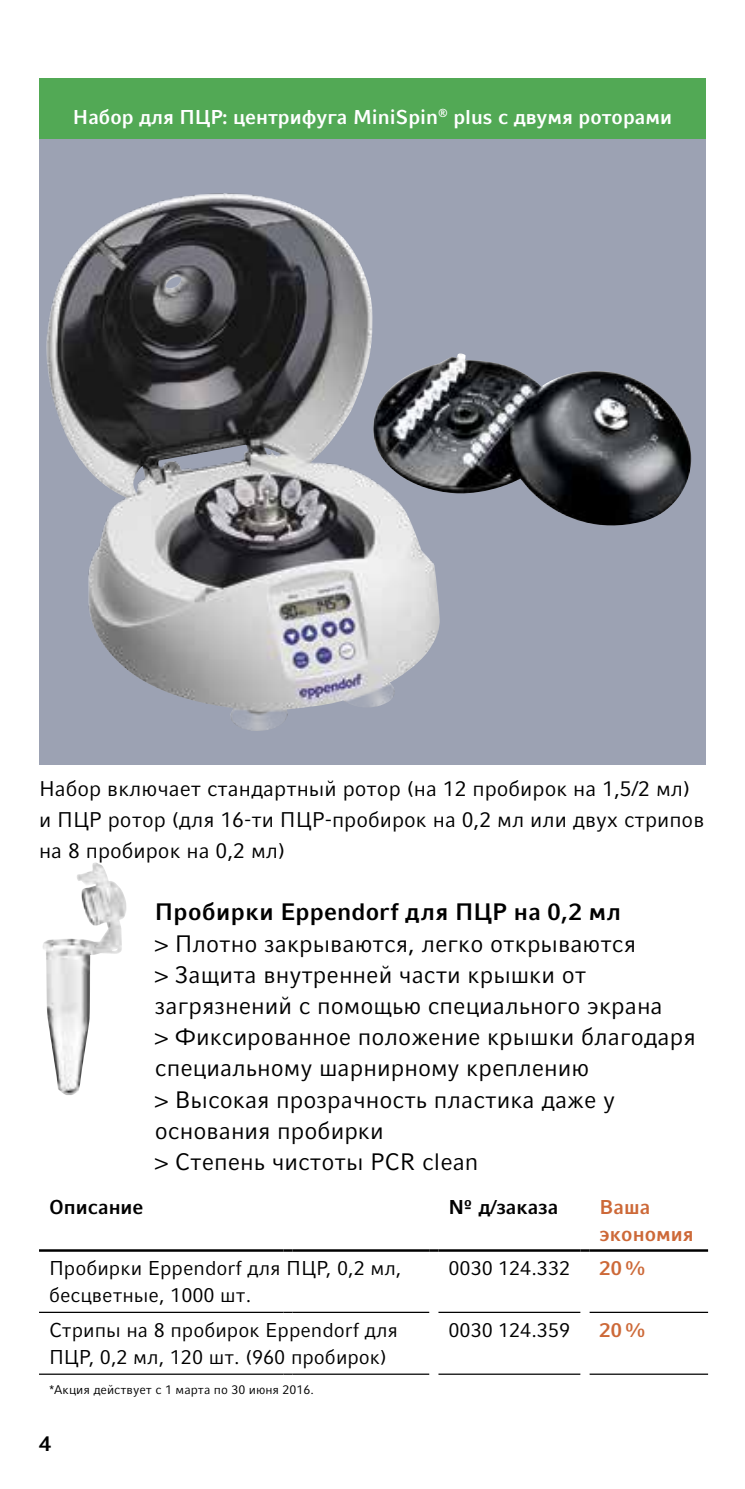
<style>
.page{position:relative;width:745px;height:1489px;background:#fff}
.page>*{position:absolute;margin:0;border:0;box-sizing:border-box;transform-origin:0 0}
.t1{font:23.75px/31.2px "Compatil Factfor Eppendorf";color:#000}
.t2{font:700 23.75px "Compatil Factfor Eppendorf";letter-spacing:.015em;color:#000}
.t3{font:21.25px/31.2px "Compatil Factfor Eppendorf";color:#000}
.t4{font:700 21.25px "Compatil Factfor Eppendorf";color:#000}
.t5{font:20px/27px "Compatil Factfor Eppendorf";color:#000}
.t6{font:700 20px "Compatil Factfor Eppendorf";color:#fff}
.t7{font:700 20px/27px "Compatil Factfor Eppendorf";color:#cd6938}
.t8{font:700 20px "Compatil Factfor Eppendorf";color:#000}
.t9{font:12.5px "Compatil Factfor Eppendorf";color:#000}
</style>
<div class="page">
<div style="left:39px;top:78px;width:666px;height:686px;background:#9ca2b3"></div>
<img style="left:46px;top:193px;width:394px;height:538px">
<div style="left:39px;top:78px;width:666px;height:60px;background:#52a955"></div>
<img style="left:373px;top:353px;width:317px;height:175px">
<img style="left:43px;top:862px;width:84px;height:232px">
<hr style="left:39px;top:1249px;width:244px;height:2px;background:#000">
<svg style="left:283px;top:1249px;width:9px;height:2px"></svg>
<hr style="left:292px;top:1249px;width:137px;height:2px;background:#000">
<svg style="left:429px;top:1249px;width:9px;height:2px"></svg>
<hr style="left:438px;top:1249px;width:142px;height:2px;background:#000">
<hr style="left:589px;top:1249px;width:118px;height:2px;background:#000">
<hr style="left:438px;top:1311px;width:142px;height:1px;background:#000">
<hr style="left:589px;top:1311px;width:118px;height:1px;background:#000">
<hr style="left:39px;top:1373px;width:244px;height:1px;background:#000">
<hr style="left:292px;top:1373px;width:137px;height:1px;background:#000">
<hr style="left:438px;top:1373px;width:142px;height:1px;background:#000">
<hr style="left:589px;top:1373px;width:118px;height:1px;background:#000">
<svg style="left:580px;top:1249px;width:9px;height:2px"></svg>
<hr style="left:39px;top:1311px;width:244px;height:1px;background:#000">
<hr style="left:292px;top:1311px;width:137px;height:1px;background:#000">
<p class="t6" style="left:73px;top:105px;width:600px">Набор для ПЦР: центрифуга MiniSpin<sup>®</sup> plus с двумя роторами</p>
<p class="t3" style="left:39px;top:772px;width:666px">Набор включает стандартный ротор (на 12 пробирок на 1,5/2 мл) и ПЦР ротор (для 16-ти ПЦР-пробирок на 0,2 мл или двух стрипов на 8 пробирок на 0,2 мл)</p>
<p class="t2" style="left:155px;top:898px;width:467px">Пробирки Eppendorf для ПЦР на 0,2 мл</p>
<p class="t1" style="left:155px;top:927px;width:542px">&gt; Плотно закрываются, легко открываются<br>&gt; Защита внутренней части крышки от загрязнений с помощью специального экрана<br>&gt; Фиксированное положение крышки благодаря специальному шарнирному креплению<br>&gt; Высокая прозрачность пластика даже у основания пробирки<br>&gt; Степень чистоты PCR clean</p>
<p class="t8" style="left:49px;top:1194px;width:96px">Описание</p>
<p class="t8" style="left:448px;top:1194px;width:111px">№ д/заказа</p>
<p class="t7" style="left:599px;top:1193px;width:95px">Ваша экономия</p>
<p class="t5" style="left:49px;top:1254px;width:353px">Пробирки Eppendorf для ПЦР, 0,2 мл, бесцветные, 1000 шт.</p>
<p class="t5" style="left:448px;top:1254px;width:123px">0030 124.332</p>
<p class="t7" style="left:599px;top:1254px;width:48px">20 %</p>
<p class="t5" style="left:49px;top:1316px;width:350px">Стрипы на 8 пробирок Eppendorf для<br>ПЦР, 0,2 мл, 120 шт. (960 пробирок)</p>
<p class="t5" style="left:448px;top:1316px;width:123px">0030 124.359</p>
<p class="t7" style="left:599px;top:1316px;width:48px">20 %</p>
<p class="t9" style="left:49px;top:1381px;width:266px">*Акция действует с 1 марта по 30 июня 2016.</p>
<p class="t4" style="left:39px;top:1430px;width:13px">4</p>
</div>
